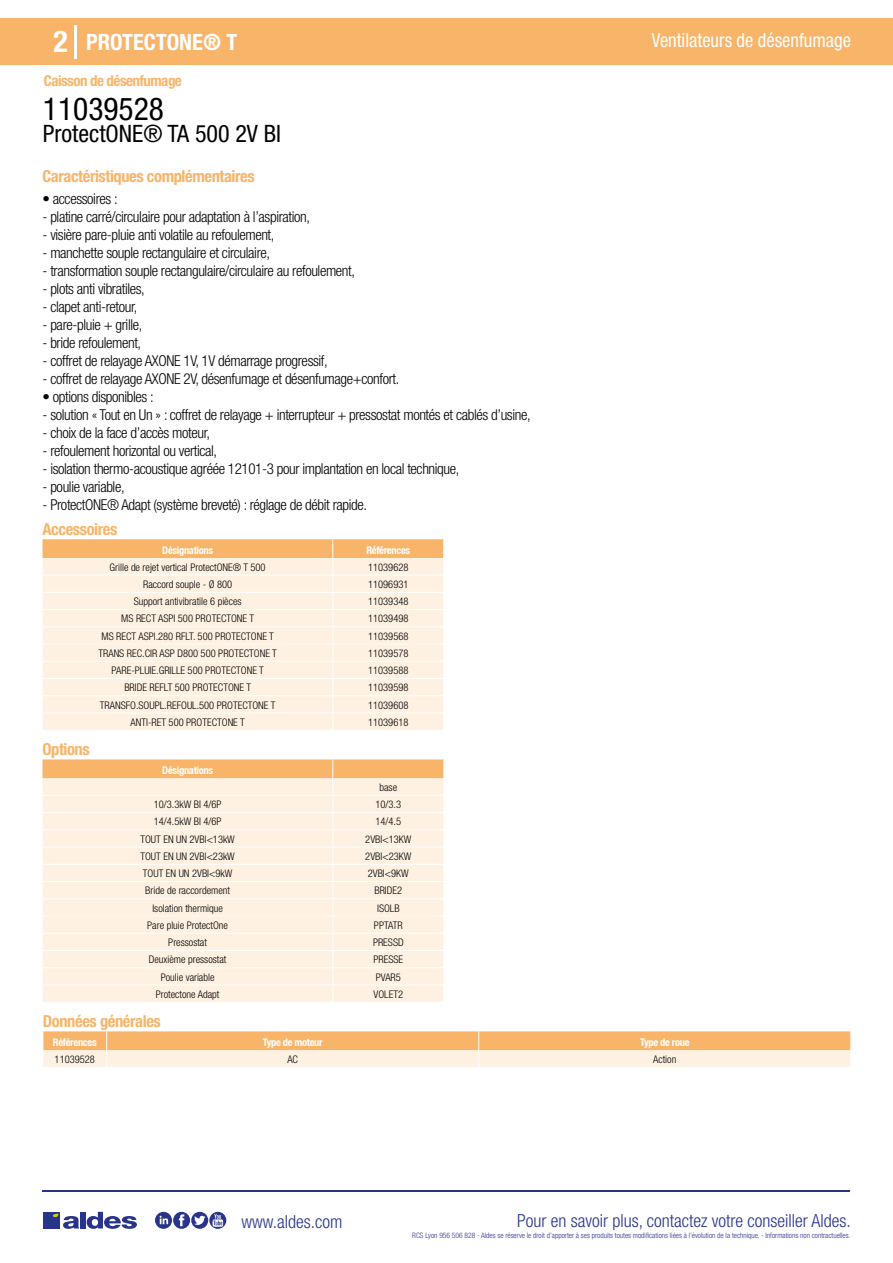
<style>
.page{position:relative;width:893px;height:1263px;background:#fff}
.page>*{position:absolute;margin:0;border:0;box-sizing:border-box;transform-origin:0 0}
.t1{font:condensed 31.5px "Helvetica Neue LT Std";color:#000}
.t2{font:700 condensed 30px "Helvetica Neue LT Std";color:#fff}
.t3{font:condensed 24px "Helvetica Neue LT Std";color:#000}
.t4{font:700 condensed 22.5px "Helvetica Neue LT Std";color:#fff}
.t5{font:condensed 19.5px "Helvetica Neue LT Std";color:#fff;scale:.95 1}
.t6{font:300 condensed 18px "Helvetica Neue";color:#28348b}
.t7{font:700 condensed 16.5px "Helvetica Neue LT Std";letter-spacing:-.025em;color:#f8b469}
.t8{font:300 condensed 15px "Helvetica Neue LT Std";letter-spacing:-.025em;color:#000}
.t9{font:700 condensed 15px "Helvetica Neue LT Std";letter-spacing:-.035em;color:#f8b469}
.t10{font:300 condensed 10.5px "Helvetica Neue";color:#000}
.t11{font:700 condensed 10.5px "Helvetica Neue";letter-spacing:-.03em;color:#fff}
.t12{font:300 condensed 7.5px "Helvetica Neue";color:#28348b}
</style>
<div class="page">
<div style="left:0;top:18px;width:893px;height:46px;background:#f8b469"></div>
<hr style="left:74px;top:25px;width:2px;height:33px;background:#fff">
<hr style="left:43px;top:1190px;width:807px;height:1px;background:#28348b">
<svg style="left:155px;top:1212px;width:71px;height:17px"></svg>
<div style="left:43px;top:1212px;width:17px;height:16px;background:#28348b"></div>
<div style="left:80px;top:1212px;width:6px;height:16px;background:#28348b"></div>
<svg style="left:87px;top:1212px;width:50px;height:17px"></svg>
<svg style="left:53px;top:1213px;width:26px;height:16px"></svg>
<svg style="left:43px;top:539px;width:401px;height:191px;background:#fdebd7"></svg>
<svg style="left:43px;top:759px;width:401px;height:243px;background:#fdedda"></svg>
<svg style="left:43px;top:1031px;width:808px;height:36px;background:#fad1a4"></svg>
<h2 class="t2" style="left:54px;top:24px;width:16px">2</h2>
<h3 class="t4" style="left:86px;top:28px;width:153px">PROTECTONE® T</h3>
<h3 class="t5" style="left:652px;top:29px;width:211px">Ventilateurs de désenfumage</h3>
<p class="t9" style="left:44px;top:71px;width:140px">Caisson de désenfumage</p>
<h1 class="t1" style="left:43px;top:91px;width:122px">11039528</h1>
<h3 class="t3" style="left:43px;top:120px;width:240px">ProtectONE® TA 500 2V BI</h3>
<p class="t7" style="left:43px;top:166px;width:214px">Caractéristiques complémentaires</p>
<p class="t8" style="left:43px;top:190px;width:77px">• accessoires :</p>
<p class="t8" style="left:43px;top:208px;width:269px">- platine carré/circulaire pour adaptation à l’aspiration,</p>
<p class="t8" style="left:43px;top:226px;width:233px">- visière pare-pluie anti volatile au refoulement,</p>
<p class="t8" style="left:43px;top:244px;width:229px">- manchette souple rectangulaire et circulaire,</p>
<p class="t8" style="left:43px;top:262px;width:314px">- transformation souple rectangulaire/circulaire au refoulement,</p>
<p class="t8" style="left:43px;top:280px;width:104px">- plots anti vibratiles,</p>
<p class="t8" style="left:43px;top:298px;width:96px">- clapet anti-retour,</p>
<p class="t8" style="left:43px;top:316px;width:101px">- pare-pluie + grille,</p>
<p class="t8" style="left:43px;top:334px;width:100px">- bride refoulement,</p>
<p class="t8" style="left:43px;top:352px;width:287px">- coffret de relayage AXONE 1V, 1V démarrage progressif,</p>
<p class="t8" style="left:43px;top:370px;width:358px">- coffret de relayage AXONE 2V, désenfumage et désenfumage+confort.</p>
<p class="t8" style="left:43px;top:388px;width:113px">• options disponibles :</p>
<p class="t8" style="left:43px;top:406px;width:490px">- solution « Tout en Un » : coffret de relayage + interrupteur + pressostat montés et cablés d’usine,</p>
<p class="t8" style="left:43px;top:424px;width:169px">- choix de la face d’accès moteur,</p>
<p class="t8" style="left:43px;top:442px;width:176px">- refoulement horizontal ou vertical,</p>
<p class="t8" style="left:43px;top:460px;width:418px">- isolation thermo-acoustique agréée 12101-3 pour implantation en local technique,</p>
<p class="t8" style="left:43px;top:478px;width:84px">- poulie variable,</p>
<p class="t8" style="left:43px;top:496px;width:326px">- ProtectONE® Adapt (système breveté) : réglage de débit rapide.</p>
<p class="t7" style="left:43px;top:519px;width:76px">Accessoires</p>
<p class="t11" style="left:162px;top:544px;width:52px">Désignations</p>
<p class="t11" style="left:366px;top:544px;width:45px">Références</p>
<p class="t10" style="left:110px;top:561px;width:157px">Grille de rejet vertical ProtectONE® T 500</p>
<p class="t10" style="left:368px;top:561px;width:42px">11039628</p>
<p class="t10" style="left:143px;top:578px;width:91px">Raccord souple - Ø 800</p>
<p class="t10" style="left:368px;top:578px;width:42px">11096931</p>
<p class="t10" style="left:134px;top:595px;width:109px">Support antivibratile 6 pièces</p>
<p class="t10" style="left:368px;top:595px;width:42px">11039348</p>
<p class="t10" style="left:121px;top:613px;width:134px">MS RECT ASPI 500 PROTECTONE T</p>
<p class="t10" style="left:368px;top:613px;width:42px">11039498</p>
<p class="t10" style="left:102px;top:630px;width:174px">MS RECT ASPI.280 RFLT. 500 PROTECTONE T</p>
<p class="t10" style="left:368px;top:630px;width:42px">11039568</p>
<p class="t10" style="left:99px;top:647px;width:180px">TRANS REC.CIR ASP D800 500 PROTECTONE T</p>
<p class="t10" style="left:368px;top:647px;width:42px">11039578</p>
<p class="t10" style="left:112px;top:664px;width:154px">PARE-PLUIE.GRILLE 500 PROTECTONE T</p>
<p class="t10" style="left:368px;top:664px;width:42px">11039588</p>
<p class="t10" style="left:124px;top:682px;width:128px">BRIDE REFLT 500 PROTECTONE T</p>
<p class="t10" style="left:368px;top:682px;width:42px">11039598</p>
<p class="t10" style="left:100px;top:699px;width:177px">TRANSFO.SOUPL.REFOUL.500 PROTECTONE T</p>
<p class="t10" style="left:368px;top:699px;width:42px">11039608</p>
<p class="t10" style="left:131px;top:716px;width:116px">ANTI-RET 500 PROTECTONE T</p>
<p class="t10" style="left:368px;top:716px;width:42px">11039618</p>
<p class="t7" style="left:43px;top:739px;width:49px">Options</p>
<p class="t11" style="left:162px;top:764px;width:52px">Désignations</p>
<p class="t10" style="left:379px;top:781px;width:19px">base</p>
<p class="t10" style="left:154px;top:798px;width:69px">10/3.3kW BI 4/6P</p>
<p class="t10" style="left:376px;top:798px;width:27px">10/3.3</p>
<p class="t10" style="left:154px;top:815px;width:69px">14/4.5kW BI 4/6P</p>
<p class="t10" style="left:376px;top:815px;width:27px">14/4.5</p>
<p class="t10" style="left:140px;top:833px;width:96px">TOUT EN UN 2VBI&lt;13kW</p>
<p class="t10" style="left:365px;top:833px;width:48px">2VBI&lt;13KW</p>
<p class="t10" style="left:140px;top:850px;width:96px">TOUT EN UN 2VBI&lt;23kW</p>
<p class="t10" style="left:365px;top:850px;width:48px">2VBI&lt;23KW</p>
<p class="t10" style="left:143px;top:867px;width:91px">TOUT EN UN 2VBI&lt;9kW</p>
<p class="t10" style="left:368px;top:867px;width:43px">2VBI&lt;9KW</p>
<p class="t10" style="left:145px;top:884px;width:86px">Bride de raccordement</p>
<p class="t10" style="left:374px;top:884px;width:29px">BRIDE2</p>
<p class="t10" style="left:152px;top:902px;width:72px">Isolation thermique</p>
<p class="t10" style="left:377px;top:902px;width:24px">ISOLB</p>
<p class="t10" style="left:147px;top:919px;width:82px">Pare pluie ProtectOne</p>
<p class="t10" style="left:374px;top:919px;width:30px">PPTATR</p>
<p class="t10" style="left:168px;top:936px;width:40px">Pressostat</p>
<p class="t10" style="left:373px;top:936px;width:32px">PRESSD</p>
<p class="t10" style="left:149px;top:953px;width:79px">Deuxième pressostat</p>
<p class="t10" style="left:373px;top:953px;width:31px">PRESSE</p>
<p class="t10" style="left:161px;top:971px;width:55px">Poulie variable</p>
<p class="t10" style="left:376px;top:971px;width:27px">PVAR5</p>
<p class="t10" style="left:156px;top:988px;width:65px">Protectone Adapt</p>
<p class="t10" style="left:374px;top:988px;width:31px">VOLET2</p>
<p class="t7" style="left:43px;top:1011px;width:119px">Données générales</p>
<p class="t11" style="left:53px;top:1036px;width:45px">Références</p>
<p class="t11" style="left:263px;top:1036px;width:62px">Type de moteur</p>
<p class="t11" style="left:640px;top:1036px;width:51px">Type de roue</p>
<p class="t10" style="left:55px;top:1053px;width:42px">11039528</p>
<p class="t10" style="left:287px;top:1053px;width:12px">AC</p>
<p class="t10" style="left:653px;top:1053px;width:25px">Action</p>
<p class="t6" style="left:241px;top:1211px;width:102px">www.aldes.com</p>
<p class="t6" style="left:517px;top:1211px;width:335px">Pour en savoir plus, contactez votre conseiller Aldes.</p>
<p class="t12" style="left:412px;top:1230px;width:440px">RCS Lyon 956 506 828 - Aldes se réserve le droit d’apporter à ses produits toutes modifications liées à l’évolution de la technique. - Informations non contractuelles.</p>
</div>
